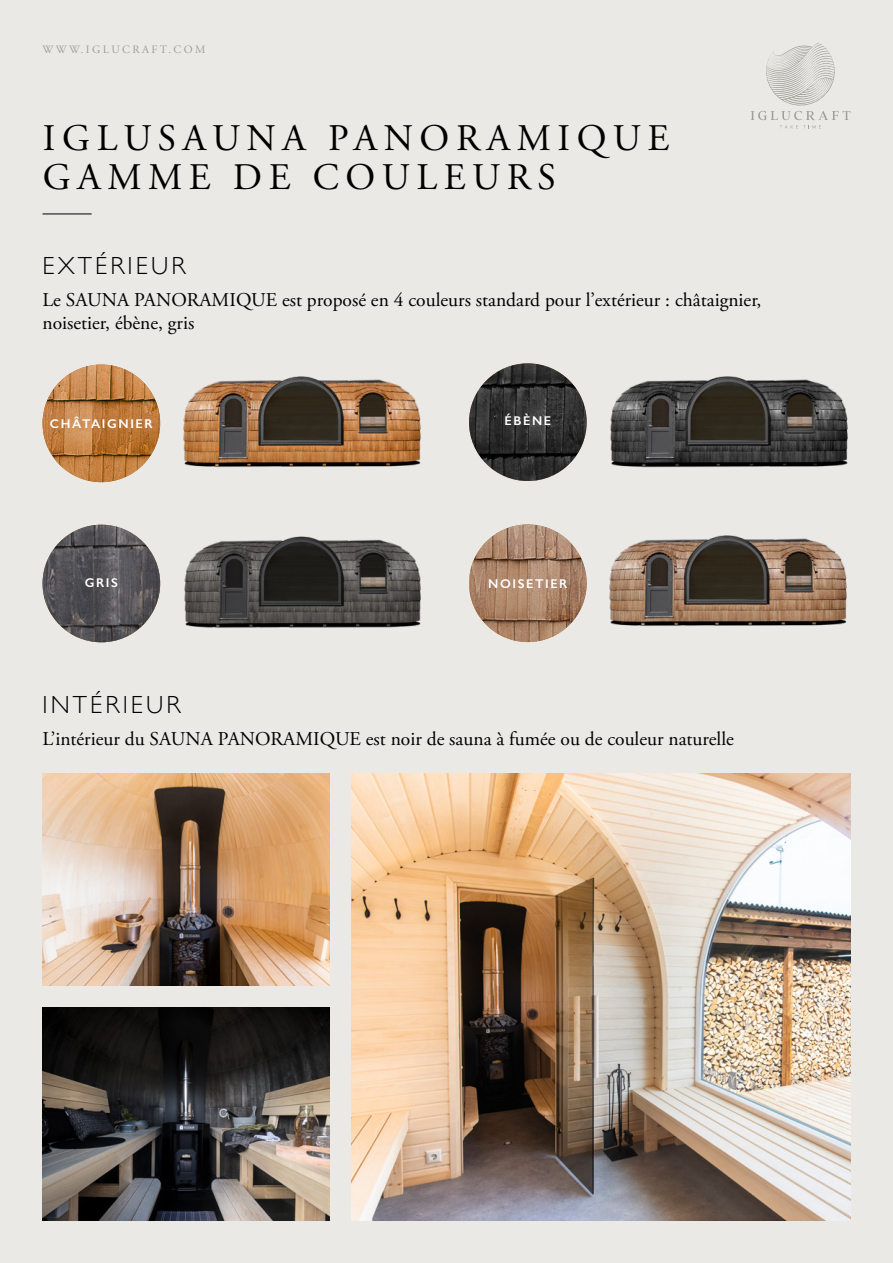
<style>
.page{position:relative;width:893px;height:1263px;background:#ebe9e6}
.page>*{position:absolute;margin:0;border:0;box-sizing:border-box;transform-origin:0 0}
.t1{font:37.5px/39.3px "Adobe Garamond Pro";letter-spacing:.175em;color:#000}
.t2{font:300 24.75px "Gill Sans";letter-spacing:.125em;color:#000}
.t3{font:19.5px/23.2px "Adobe Garamond Pro";color:#000}
.t4{font:600 12.75px "Gill Sans";letter-spacing:.125em;color:#fff}
.t5{font:11.25px "Adobe Garamond Pro";letter-spacing:.215em;color:#9d9f97}
</style>
<div class="page">
<img style="left:43px;top:1007px;width:287px;height:213px">
<svg style="left:751px;top:43px;width:99px;height:85px"></svg>
<hr style="left:43px;top:214px;width:49px;height:1px;background:#000">
<img style="left:183px;top:376px;width:238px;height:91px">
<img style="left:610px;top:376px;width:238px;height:92px">
<img style="left:43px;top:364px;width:117px;height:118px;border-radius:59px">
<img style="left:469px;top:363px;width:118px;height:118px;border-radius:59px">
<img style="left:609px;top:535px;width:238px;height:91px">
<img style="left:469px;top:524px;width:118px;height:118px;border-radius:59px">
<img style="left:351px;top:773px;width:499px;height:447px">
<img style="left:43px;top:773px;width:287px;height:213px">
<img style="left:184px;top:536px;width:237px;height:92px">
<img style="left:43px;top:525px;width:117px;height:117px;border-radius:59px">
<p class="t5" style="left:43px;top:42px;width:164px">WWW.IGLUCRAFT.COM</p>
<h1 class="t1" style="left:43px;top:120px;width:628px">IGLUSAUNA PANORAMIQUE<br>GAMME DE COULEURS</h1>
<p class="t2" style="left:43px;top:246px;width:145px">EXTÉRIEUR</p>
<p class="t3" style="left:43px;top:289px;width:720px">Le SAUNA PANORAMIQUE est proposé en 4 couleurs standard pour l’extérieur : châtaignier, noisetier, ébène, gris</p>
<p class="t4" style="left:50px;top:416px;width:104px">CHÂTAIGNIER</p>
<p class="t4" style="left:85px;top:574px;width:35px">GRIS</p>
<p class="t4" style="left:505px;top:413px;width:48px">ÉBÈNE</p>
<p class="t4" style="left:488px;top:576px;width:81px">NOISETIER</p>
<p class="t2" style="left:43px;top:685px;width:140px">INTÉRIEUR</p>
<p class="t3" style="left:43px;top:728px;width:693px">L’intérieur du SAUNA PANORAMIQUE est noir de sauna à fumée ou de couleur naturelle</p>
</div>
